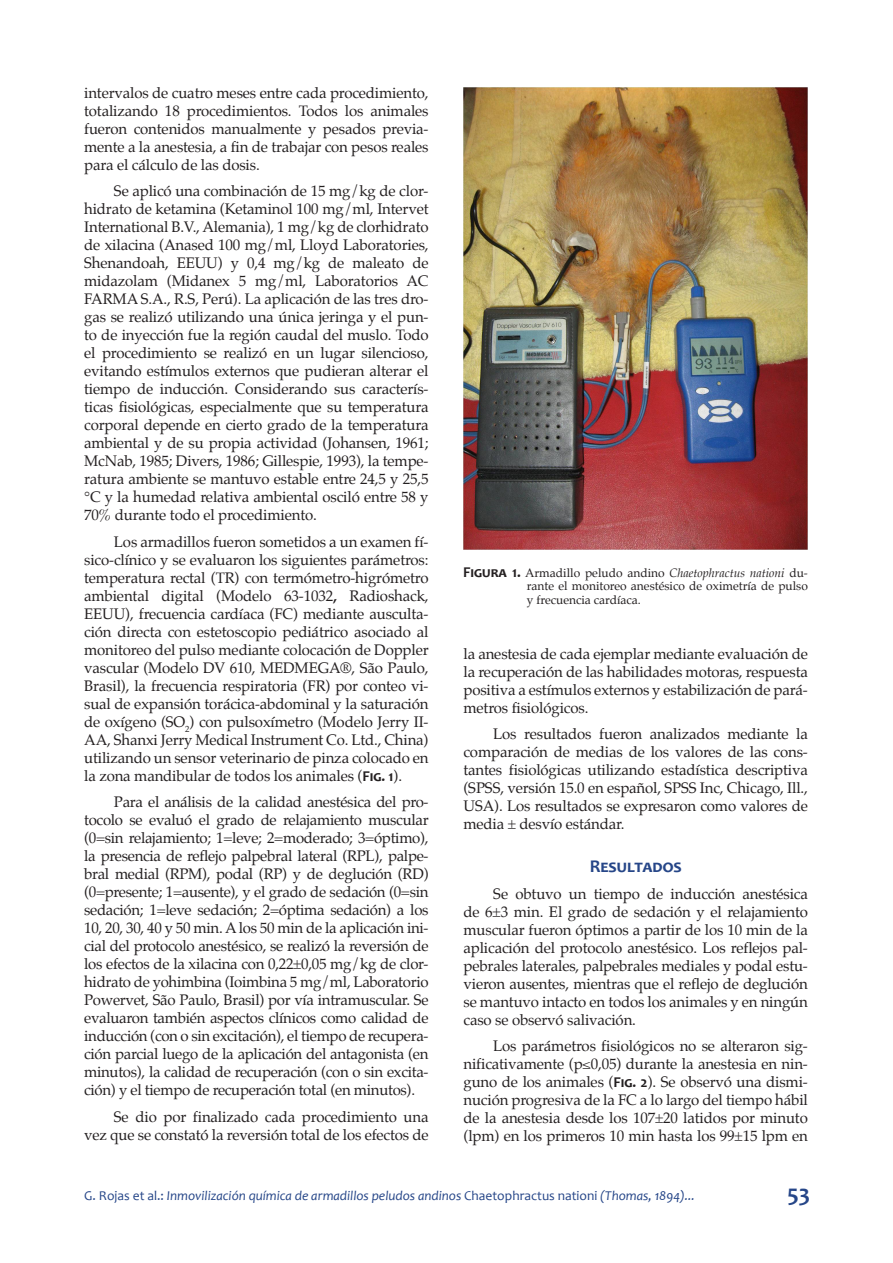
<style>
.page{position:relative;width:893px;height:1263px;background:#fff}
.page>*{position:absolute;margin:0;border:0;box-sizing:border-box;transform-origin:0 0}
.t1{font:700 24px "Candara";color:#264688}
.heading_1_spanish{font:700 18px "Candara";letter-spacing:.065em;color:#264688}
.text_spanish{font:15px/18px "Palatino";letter-spacing:-.01em;color:#231f20;text-align:justify}
.t2{font:italic 13.5px "Candara";color:#264688}
.figure___table_capti{font:12px/13.5px "Palatino";color:#231f20;text-align:justify}
.s1{font-weight:700}
.s2{font-family:"Candara";font-weight:700}
.s3{font-family:"Candara";font-weight:700;font-size:15px}
.s4{font-style:italic}
.s5{font-style:normal}
</style>
<div class="page">
<img style="left:463px;top:87px;width:345px;height:463px">
<p class="text_spanish" style="left:84px;top:83px;width:346px">intervalos de cuatro meses entre cada procedimiento, totalizando 18 procedimientos. Todos los animales fueron contenidos manualmente y pesados previa&shy;mente a la anestesia, a fin de trabajar con pesos reales para el cálculo de las dosis.</p>
<p class="text_spanish" style="left:84px;top:182px;width:346px;text-indent:30px">Se aplicó una combinación de 15 mg/kg de clor&shy;hidrato de ketamina (Ketaminol 100 mg/ml, Intervet International B.V., Alemania), 1 mg/kg de clorhidrato de xilacina (Anased 100 mg/ml, Lloyd Laboratories, Shenandoah, EEUU) y 0,4 mg/kg de maleato de midazolam (Midanex 5 mg/ml, Laboratorios AC FARMA S.A., R.S, Perú). La aplicación de las tres dro&shy;gas se realizó utilizando una única jeringa y el pun&shy;to de inyección fue la región caudal del muslo. Todo el procedimiento se realizó en un lugar silencioso, evitando estímulos externos que pudieran alterar el tiempo de inducción. Considerando sus caracterís&shy;ticas fisiológicas, especialmente que su temperatura corporal depende en cierto grado de la temperatura ambiental y de su propia actividad (Johansen, 1961; McNab, 1985; Divers, 1986; Gillespie, 1993), la tempe&shy;ratura ambiente se mantuvo estable entre 24,5 y 25,5 °C y la humedad relativa ambiental osciló entre 58 y 70% durante todo el procedimiento.</p>
<p class="text_spanish" style="left:84px;top:532px;width:346px;text-indent:30px">Los armadillos fueron sometidos a un examen fí&shy;sico-clínico y se evaluaron los siguientes parámetros: temperatura rectal (TR) con termómetro-higrómetro ambiental digital (Modelo 63-1032<span class="s1">,</span> Radioshack, EEUU), frecuencia cardíaca (FC) mediante ausculta&shy;ción directa con estetoscopio pediátrico asociado al monitoreo del pulso mediante colocación de Doppler vascular (Modelo DV 610, MEDMEGA®, São Paulo, Brasil), la frecuencia respiratoria (FR) por conteo vi&shy;sual de expansión torácica-abdominal y la saturación de oxígeno (SO<sub>2</sub>) con pulsoxímetro (Modelo Jerry II-AA, Shanxi Jerry Medical Instrument Co. Ltd., China) utilizando un sensor veterinario de pinza colocado en la zona mandibular de todos los animales (<span class="s2">Fig. 1</span>).</p>
<p class="text_spanish" style="left:84px;top:793px;width:346px;text-indent:30px">Para el análisis de la calidad anestésica del pro&shy;tocolo se evaluó el grado de relajamiento muscular (0=sin relajamiento; 1=leve; 2=moderado; 3=óptimo), la presencia de reflejo palpebral lateral (RPL), palpe&shy;bral medial (RPM), podal (RP) y de deglución (RD) (0=presente; 1=ausente), y el grado de sedación (0=sin sedación; 1=leve sedación; 2=óptima sedación) a los 10, 20, 30, 40 y 50 min. A los 50 min de la aplicación ini&shy;cial del protocolo anestésico, se realizó la reversión de los efectos de la xilacina con 0,22±0,05 mg/kg de clor&shy;hidrato de yohimbina (Ioimbina 5 mg/ml, Laboratorio Powervet, São Paulo, Brasil) por vía intramuscular. Se evaluaron también aspectos clínicos como calidad de inducción (con o sin excitación), el tiempo de recupera&shy;ción parcial luego de la aplicación del antagonista (en minutos), la calidad de recuperación (con o sin excita&shy;ción) y el tiempo de recuperación total (en minutos).</p>
<p class="text_spanish" style="left:84px;top:1107px;width:346px;text-align:right">Se dio por finalizado cada procedimiento una<br>vez que se constató la reversión total de los efectos de</p>
<p class="figure___table_capti" style="left:527px;top:566px;width:283px;text-indent:-64px"><span class="s3">Figura 1.</span> Armadillo peludo andino <span class="s4">Chaetophractus nationi</span> du&shy;rante el monitoreo anestésico de oximetría de pulso y frecuencia cardíaca.</p>
<p class="text_spanish" style="left:463px;top:644px;width:346px">la anestesia de cada ejemplar mediante evaluación de la recuperación de las habilidades motoras, respuesta positiva a estímulos externos y estabilización de pará&shy;metros fisiológicos.</p>
<p class="text_spanish" style="left:463px;top:725px;width:346px;text-indent:30px">Los resultados fueron analizados mediante la comparación de medias de los valores de las cons&shy;tantes fisiológicas utilizando estadística descriptiva (SPSS, versión 15.0 en español, SPSS Inc, Chicago, Ill., USA). Los resultados se expresaron como valores de media ± desvío estándar.</p>
<p class="heading_1_spanish" style="left:590px;top:855px;width:93px">Resultados</p>
<p class="text_spanish" style="left:463px;top:884px;width:346px;text-indent:30px">Se obtuvo un tiempo de inducción anestésica de 6±3 min. El grado de sedación y el relajamiento muscular fueron óptimos a partir de los 10 min de la aplicación del protocolo anestésico. Los reflejos pal&shy;pebrales laterales, palpebrales mediales y podal estu&shy;vieron ausentes, mientras que el reflejo de deglución se mantuvo intacto en todos los animales y en ningún caso se observó salivación.</p>
<p class="text_spanish" style="left:463px;top:1037px;width:346px;text-indent:30px">Los parámetros fisiológicos no se alteraron sig&shy;nificativamente (p≤0,05) durante la anestesia en nin&shy;guno de los animales (<span class="s2">Fig. 2</span>). Se observó una dismi&shy;nución progresiva de la FC a lo largo del tiempo hábil de la anestesia desde los 107±20 latidos por minuto (lpm) en los primeros 10 min hasta los 99±15 lpm en</p>
<p class="t2" style="left:84px;top:1188px;width:612px"><span class="s5">G. Rojas et al.:</span> Inmovilización química de armadillos peludos andinos <span class="s5">Chaetophractus nationi</span> (Thomas, 1894)...</p>
<h1 class="t1" style="left:787px;top:1178px;width:24px">53</h1>
</div>
